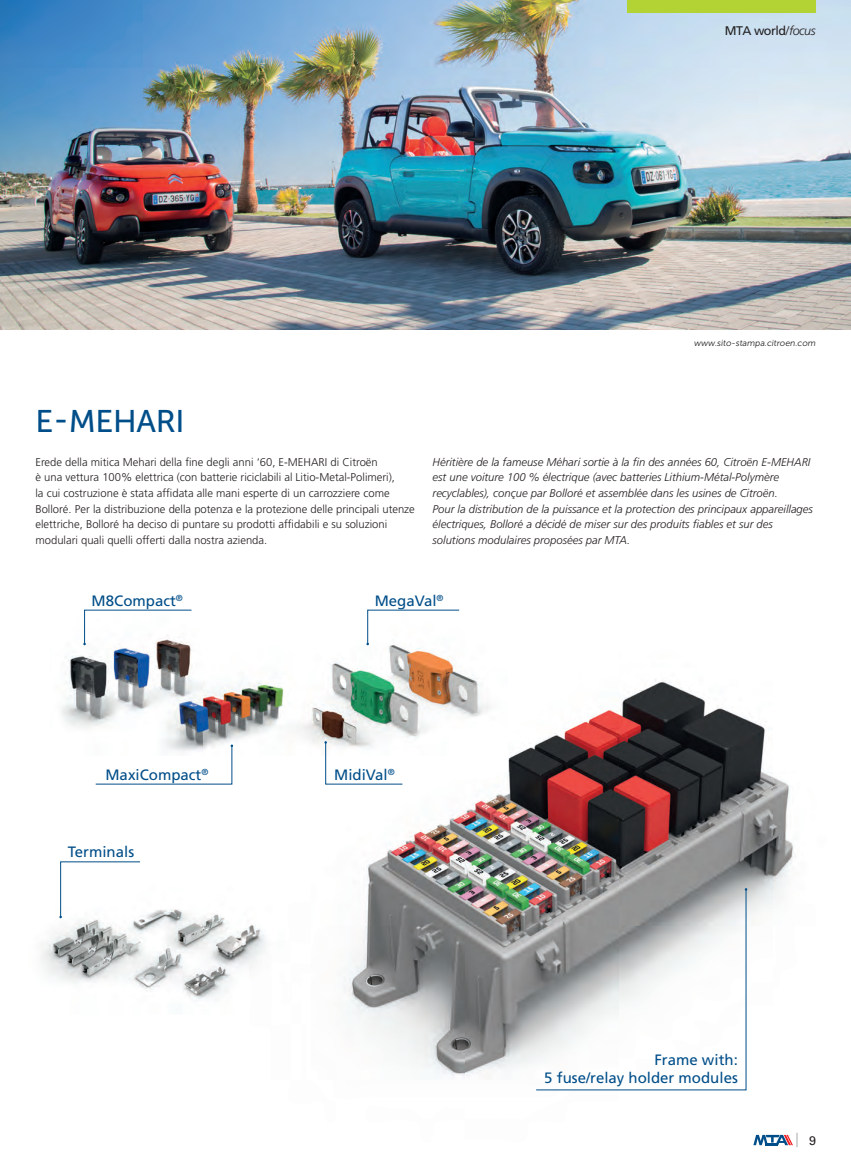
<style>
.page{position:relative;width:851px;height:1170px;background:#fff}
.page>*{position:absolute;margin:0;border:0;box-sizing:border-box;transform-origin:0 0}
.Normale{font:31.25px "Museo JH Sans 500";letter-spacing:-.01em;color:#004e89}
.t1{font:15px "Frutiger";color:#004e89}
.Normale-2{font:12.5px "Frutiger";letter-spacing:-.04em;color:#231f20}
.Normale-3{font:12.5px "Univers LT Std";color:#231f20}
.t2{font:300 11.25px/15.6px "Frutiger";color:#231f20}
.t3{font:italic 300 11.25px/15.6px "Frutiger";color:#231f20}
.Normale-4{font:8.75px "Museo JH Sans 300";color:#231f20}
.t4{font:8.75px "Frutiger";color:#004e89}
.s1{font-weight:300;font-style:italic}
</style>
<div class="page">
<img style="left:158px;top:679px;width:640px;height:469px">
<img style="left:0;top:0;width:850px;height:330px">
<img style="left:40px;top:862px;width:244px;height:177px">
<img style="left:61px;top:609px;width:446px;height:162px">
<svg style="left:324px;top:741px;width:79px;height:43px"></svg>
<svg style="left:95px;top:744px;width:138px;height:40px"></svg>
<svg style="left:535px;top:888px;width:211px;height:202px"></svg>
<svg style="left:59px;top:861px;width:82px;height:57px"></svg>
<svg style="left:83px;top:609px;width:109px;height:36px"></svg>
<svg style="left:366px;top:609px;width:93px;height:36px"></svg>
<div style="left:626px;top:0;width:189px;height:13px;background:#b3d234"></div>
<svg style="left:753px;top:1132px;width:44px;height:15px"></svg>
<p class="Normale-2" style="left:724px;top:23px;width:92px">MTA world<span class="s1">/focus</span></p>
<p class="Normale-4" style="left:693px;top:338px;width:125px">www.sito-stampa.citroen.com</p>
<p class="Normale" style="left:35px;top:404px;width:150px">E-MEHARI</p>
<p class="t2" style="left:35px;top:454px;width:344px">Erede della mitica Mehari della fine degli anni ‘60, E-MEHARI di Citroën</p>
<p class="t2" style="left:35px;top:469px;width:381px">è una vettura 100% elettrica (con batterie riciclabili al Litio-Metal-Polimeri),<br>la cui costruzione è stata affidata alle mani esperte di un carrozziere come Bolloré. Per la distribuzione della potenza e la protezione delle principali utenze elettriche, Bolloré ha deciso di puntare su prodotti affidabili e su soluzioni modulari quali quelli offerti dalla nostra azienda.</p>
<p class="t3" style="left:432px;top:454px;width:379px">Héritière de la fameuse Méhari sortie à la fin des années 60, Citroën E-MEHARI est une voiture 100 % électrique (avec batteries Lithium-Métal-Polymère recyclables), conçue par Bolloré et assemblée dans les usines de Citroën.</p>
<p class="t3" style="left:432px;top:501px;width:382px">Pour la distribution de la puissance et la protection des principaux appareillages électriques, Bolloré a décidé de miser sur des produits fiables et sur des solutions modulaires proposées par MTA.</p>
<p class="t1" style="left:92px;top:591px;width:93px">M8Compact<sup>®</sup></p>
<p class="t1" style="left:375px;top:591px;width:70px">MegaVal<sup>®</sup></p>
<p class="t1" style="left:334px;top:766px;width:55px">MidiVal</p>
<p class="t1" style="left:105px;top:766px;width:104px">MaxiCompact<sup>®</sup></p>
<p class="t4" style="left:387px;top:766px;width:8px">®</p>
<p class="t1" style="left:68px;top:843px;width:68px">Terminals</p>
<p class="t1" style="left:654px;top:1050px;width:85px">Frame with:</p>
<p class="t1" style="left:544px;top:1069px;width:195px">5 fuse/relay holder modules</p>
<p class="Normale-3" style="left:809px;top:1132px;width:8px">9</p>
</div>
